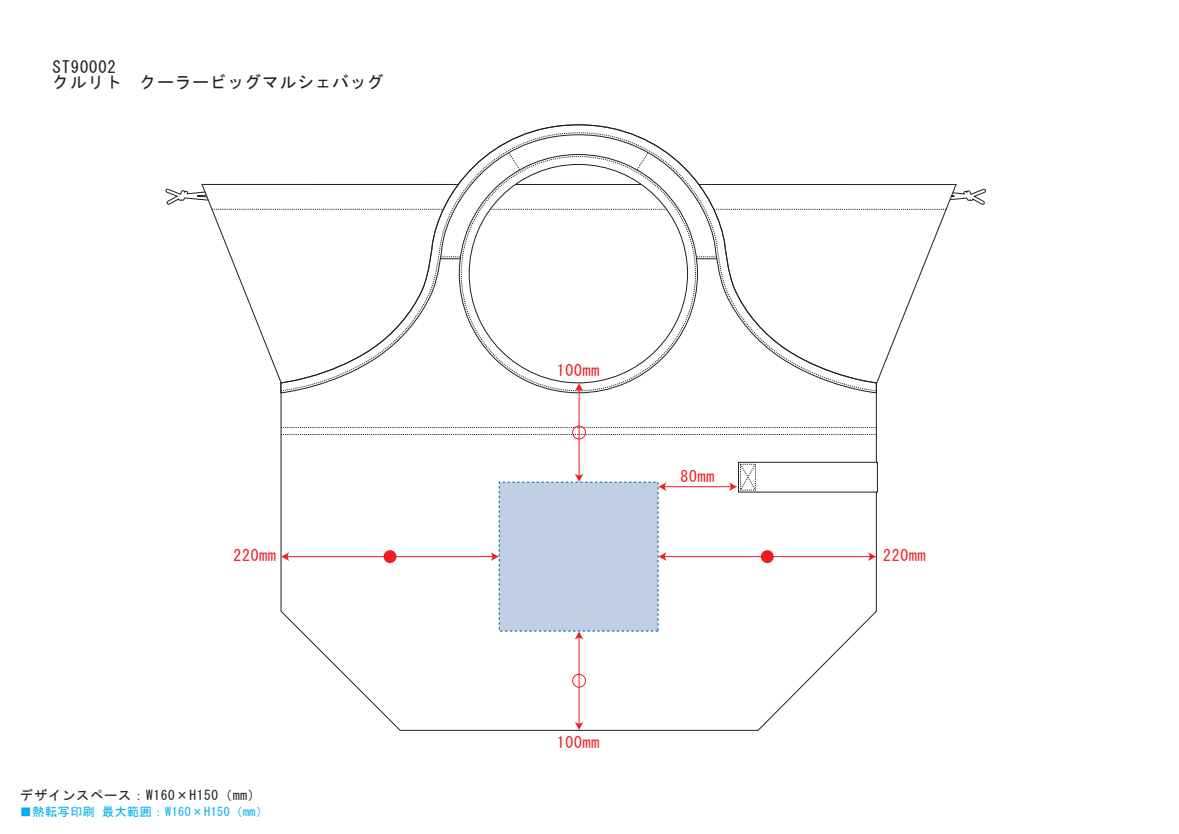
<style>
.page{position:relative;width:1179px;height:834px;background:#fff}
.page>*{position:absolute;margin:0;border:0;box-sizing:border-box;transform-origin:0 0}
.t1{font:16.62px/15.3px "MS Gothic";letter-spacing:.05em;color:#231f20}
.t2{font:15.75px "MS Gothic";letter-spacing:.05em;color:#ee1d23}
.t3{font:13.37px "MS Gothic";letter-spacing:.05em;color:#231f20}
.t4{font:12px "MS Gothic";letter-spacing:.05em;color:#00aeef}
</style>
<div class="page">
<svg style="left:202px;top:184px;width:754px;height:214px"></svg>
<svg style="left:165px;top:189px;width:820px;height:21px"></svg>
<svg style="left:281px;top:393px;width:595px;height:337px"></svg>
<svg style="left:280px;top:124px;width:596px;height:269px"></svg>
<svg style="left:281px;top:427px;width:595px;height:1px"></svg>
<svg style="left:281px;top:434px;width:595px;height:1px"></svg>
<div style="left:738px;top:462px;width:139px;height:30px;background:#fff;border:1px solid #231f20"></div>
<svg style="left:440px;top:256px;width:20px;height:3px"></svg>
<svg style="left:696px;top:256px;width:21px;height:3px"></svg>
<div style="left:499px;top:482px;width:159px;height:149px;background:#c0cfe5"></div>
<hr style="left:579px;top:388px;width:1px;height:88px;background:#ee1d23">
<svg style="left:574px;top:474px;width:9px;height:8px"></svg>
<svg style="left:574px;top:383px;width:9px;height:8px"></svg>
<hr style="left:664px;top:486px;width:67px;height:1px;background:#ee1d23">
<svg style="left:658px;top:482px;width:8px;height:9px"></svg>
<svg style="left:729px;top:464px;width:27px;height:27px"></svg>
<hr style="left:579px;top:635px;width:1px;height:89px;background:#ee1d23">
<svg style="left:574px;top:722px;width:9px;height:8px"></svg>
<svg style="left:574px;top:631px;width:9px;height:8px"></svg>
<hr style="left:664px;top:556px;width:206px;height:1px;background:#ee1d23">
<svg style="left:868px;top:552px;width:8px;height:9px"></svg>
<svg style="left:658px;top:552px;width:8px;height:9px"></svg>
<hr style="left:287px;top:556px;width:206px;height:1px;background:#ee1d23">
<svg style="left:491px;top:552px;width:8px;height:9px"></svg>
<svg style="left:281px;top:552px;width:8px;height:9px"></svg>
<div style="left:383px;top:550px;width:13px;height:13px;background:#ee1d23;border-radius:50%"></div>
<div style="left:761px;top:550px;width:12px;height:13px;background:#ee1d23;border-radius:50%"></div>
<div style="left:572px;top:674px;width:14px;height:13px;border:1px solid #ee1d23;border-radius:50%"></div>
<div style="left:572px;top:426px;width:14px;height:13px;border:1px solid #ee1d23;border-radius:50%"></div>
<p class="t1" style="left:53px;top:59px;width:332px">ST90002<br>クルリト　クーラービッグマルシェバッグ</p>
<p class="t2" style="left:557px;top:362px;width:44px">100mm</p>
<p class="t2" style="left:680px;top:468px;width:35px">80mm</p>
<p class="t2" style="left:233px;top:547px;width:44px">220mm</p>
<p class="t2" style="left:883px;top:547px;width:44px">220mm</p>
<p class="t3" style="left:20px;top:788px;width:243px">デザインスペース：W160×H150（mm）</p>
<p class="t4" style="left:20px;top:805px;width:250px">■熱転写印刷 最大範囲：W160×H150（mm）</p>
<p class="t2" style="left:557px;top:734px;width:44px">100mm</p>
</div>
